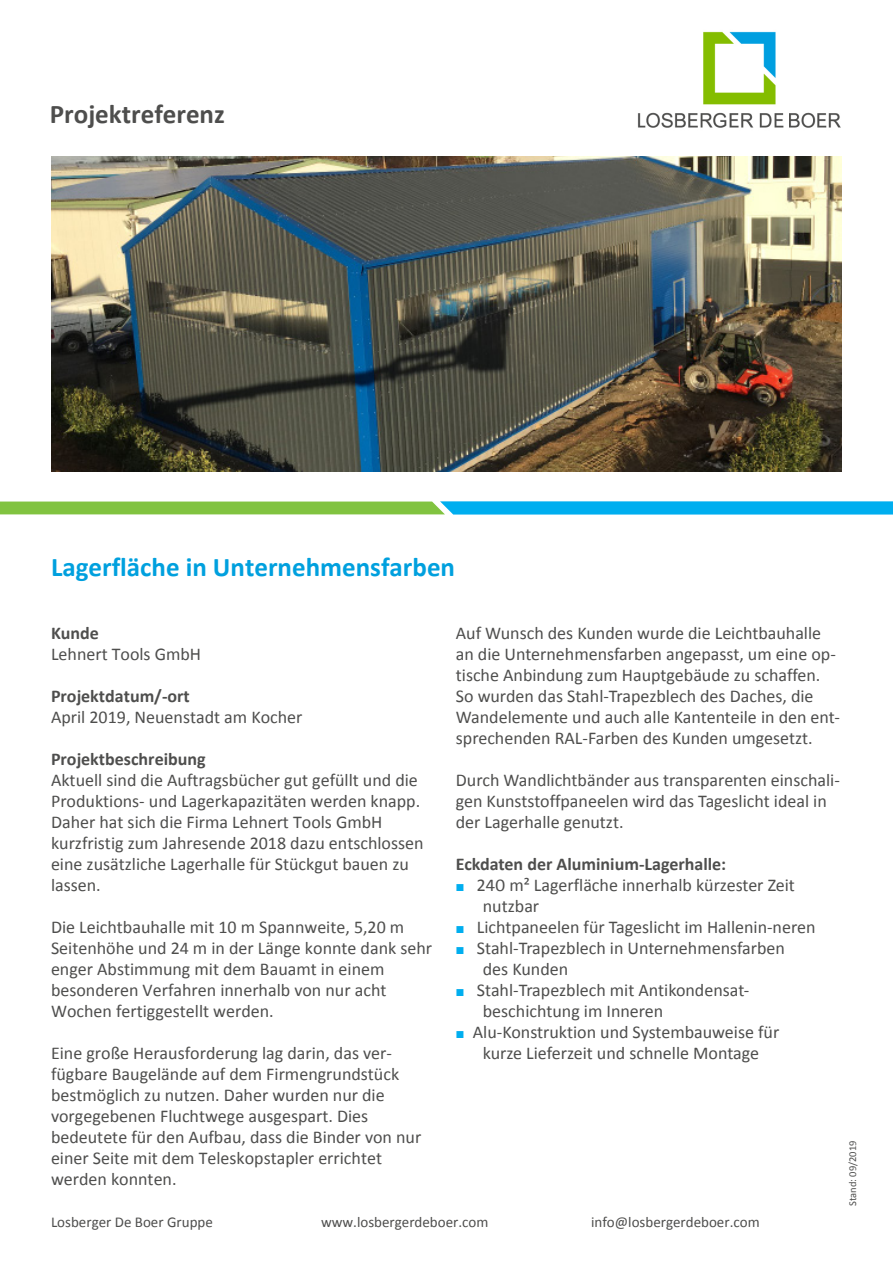
<style>
.page{position:relative;width:893px;height:1263px;background:#fff}
.page>*{position:absolute;margin:0;border:0;box-sizing:border-box;transform-origin:0 0}
.t1{font:700 27px "Calibri";color:#00a0de}
.t2{font:700 27px "Calibri";color:#4e4e4d}
.t3{font:18px/21px "Calibri";color:#4e4e4d}
.t4{font:700 18px "Calibri";color:#4e4e4d}
.t5{font:15px "Calibri";color:#4e4e4d}
.t6{font:10.5px "Calibri";color:#4e4e4d}
</style>
<div class="page">
<img style="left:51px;top:156px;width:791px;height:315px">
<img style="left:637px;top:31px;width:204px;height:97px">
<svg style="left:0;top:501px;width:893px;height:13px;background:#47bb9d"></svg>
<h1 class="t2" style="left:50px;top:97px;width:176px">Projektreferenz</h1>
<h1 class="t1" style="left:51px;top:550px;width:406px">Lagerfläche in Unternehmensfarben</h1>
<p class="t4" style="left:51px;top:622px;width:49px">Kunde</p>
<p class="t3" style="left:51px;top:644px;width:152px">Lehnert Tools GmbH</p>
<p class="t4" style="left:51px;top:685px;width:140px">Projektdatum/-ort</p>
<p class="t3" style="left:51px;top:707px;width:253px">April 2019, Neuenstadt am Kocher</p>
<p class="t4" style="left:51px;top:748px;width:156px">Projektbeschreibung</p>
<p class="t3" style="left:51px;top:770px;width:374px">Aktuell sind die Auftragsbücher gut gefüllt und die Produktions- und Lagerkapazitäten werden knapp.<br>Daher hat sich die Firma Lehnert Tools GmbH kurzfristig zum Jahresende 2018 dazu entschlossen eine zusätzliche Lagerhalle für Stückgut bauen zu lassen.</p>
<p class="t3" style="left:51px;top:917px;width:383px">Die Leichtbauhalle mit 10 m Spannweite, 5,20 m Seitenhöhe und 24 m in der Länge konnte dank sehr enger Abstimmung mit dem Bauamt in einem besonderen Verfahren innerhalb von nur acht Wochen fertiggestellt werden.</p>
<p class="t3" style="left:51px;top:1043px;width:372px">Eine große Herausforderung lag darin, das ver&shy;fügbare Baugelände auf dem Firmengrundstück bestmöglich zu nutzen. Daher wurden nur die vorgegebenen Fluchtwege ausgespart. Dies bedeutete für den Aufbau, dass die Binder von nur einer Seite mit dem Teleskopstapler errichtet werden konnten.</p>
<p class="t3" style="left:456px;top:623px;width:385px">Auf Wunsch des Kunden wurde die Leichtbauhalle an die Unternehmensfarben angepasst, um eine op&shy;tische Anbindung zum Hauptgebäude zu schaffen.<br>So wurden das Stahl-Trapezblech des Daches, die Wandelemente und auch alle Kantenteile in den ent&shy;sprechenden RAL-Farben des Kunden umgesetzt.</p>
<p class="t3" style="left:456px;top:770px;width:386px">Durch Wandlichtbänder aus transparenten einschali&shy;gen Kunststoffpaneelen wird das Tageslicht ideal in der Lagerhalle genutzt.</p>
<p class="t4" style="left:456px;top:853px;width:272px">Eckdaten der Aluminium-Lagerhalle:</p>
<p class="t3" style="left:477px;top:875px;width:319px">240 m² Lagerfläche innerhalb kürzester Zeit</p>
<p class="t3" style="left:483px;top:896px;width:58px">nutzbar</p>
<p class="t3" style="left:477px;top:917px;width:340px">Lichtpaneelen für Tageslicht im Hallenin-neren</p>
<p class="t3" style="left:477px;top:938px;width:310px">Stahl-Trapezblech in Unternehmensfarben</p>
<p class="t3" style="left:483px;top:959px;width:87px">des Kunden</p>
<p class="t3" style="left:477px;top:980px;width:274px">Stahl-Trapezblech mit Antikondensat-</p>
<p class="t3" style="left:483px;top:1001px;width:182px">beschichtung im Inneren</p>
<p class="t3" style="left:473px;top:1022px;width:308px">Alu-Konstruktion und Systembauweise für</p>
<p class="t3" style="left:483px;top:1043px;width:278px">kurze Lieferzeit und schnelle Montage</p>
<p class="t5" style="left:51px;top:1213px;width:163px">Losberger De Boer Gruppe</p>
<p class="t5" style="left:321px;top:1213px;width:169px">www.losbergerdeboer.com</p>
<p class="t5" style="left:591px;top:1213px;width:170px">info@losbergerdeboer.com</p>
<p class="t6" style="left:846px;top:1206px;width:67px;rotate:-90deg">Stand: 09/2019</p>
</div>
